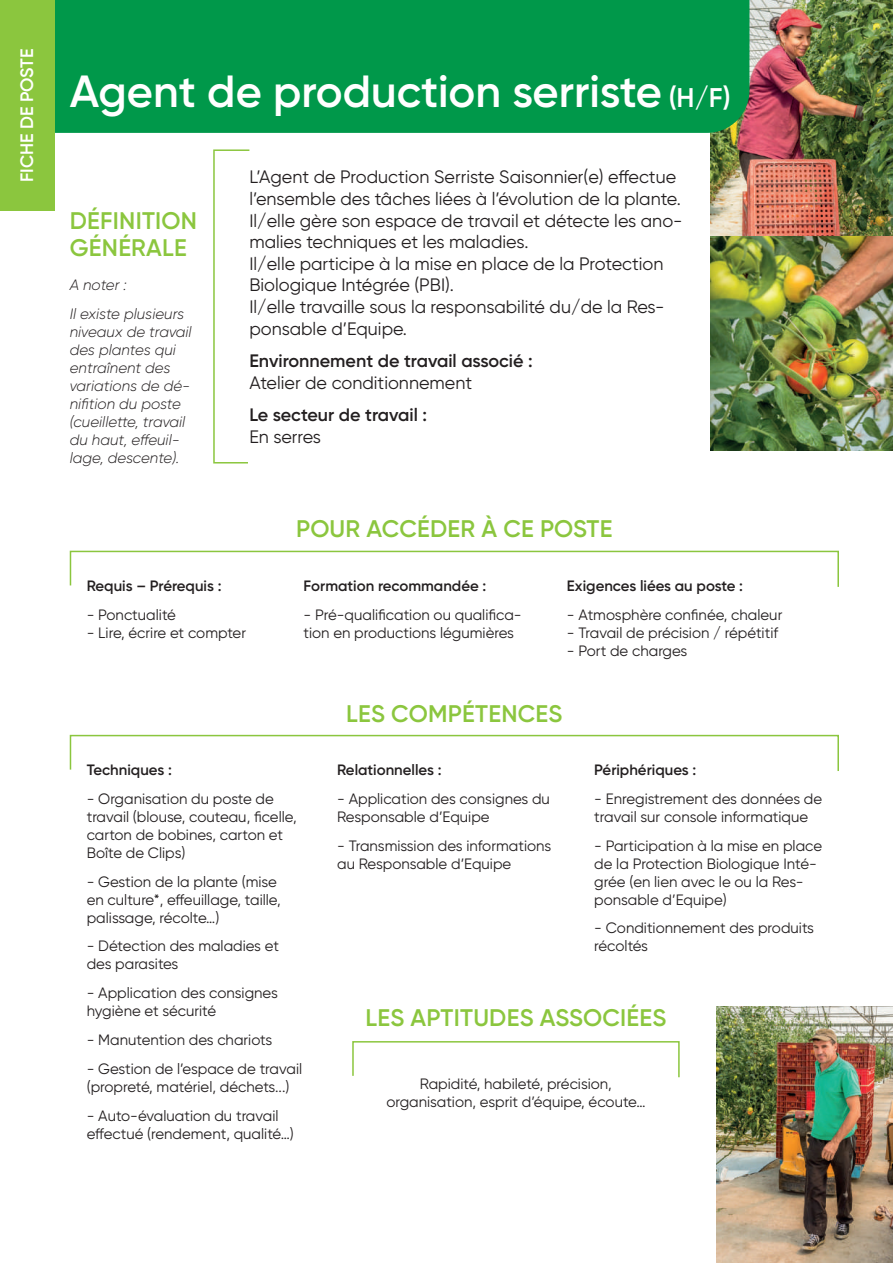
<style>
.page{position:relative;width:893px;height:1263px;background:#fff}
.page>*{position:absolute;margin:0;border:0;box-sizing:border-box;transform-origin:0 0}
.t1{font:600 45px "Gilroy";color:#fff}
.t2{font:600 24px/27px "Gilroy";letter-spacing:.01em;color:#8bc63e}
.t3{font:18px/21.6px "Gilroy";color:#231f20}
.t4{font:600 18px "Gilroy";color:#231f20}
.t5{font:600 18px "Gilroy";color:#fff}
.t6{font:15px/18px "Gilroy";color:#231f20}
.t7{font:italic 300 15px/18px "Gilroy";color:#231f20}
.t8{font:600 15px "Gilroy";color:#231f20}
.s1{font-size:27px}
</style>
<div class="page">
<img style="left:710px;top:0;width:183px;height:236px">
<div style="left:54px;top:0;width:695px;height:133px;background:#00984a"></div>
<div style="left:0;top:0;width:54px;height:210px;background:#8bc63e"></div>
<svg style="left:213px;top:149px;width:37px;height:315px"></svg>
<svg style="left:69px;top:550px;width:770px;height:37px"></svg>
<svg style="left:69px;top:734px;width:770px;height:37px"></svg>
<img style="left:710px;top:236px;width:183px;height:215px">
<img style="left:716px;top:1006px;width:177px;height:257px">
<svg style="left:352px;top:1041px;width:328px;height:37px"></svg>
<p class="t5" style="left:16px;top:182px;width:135px;rotate:-90deg">FICHE DE POSTE</p>
<h1 class="t1" style="left:70px;top:63px;width:662px">Agent de production serriste <span class="s1">(H/F)</span></h1>
<h2 class="t2" style="left:70px;top:207px;width:129px">DÉFINITION<br>GÉNÉRALE</h2>
<p class="t7" style="left:70px;top:270px;width:116px;line-height:28.8px">A noter :<br>Il existe plusieurs</p>
<p class="t7" style="left:70px;top:322px;width:123px">niveaux de travail des plantes qui entraînent des variations de dé&shy;nifition du poste (cueillette, travail du haut, effeuil&shy;lage, descente).</p>
<p class="t3" style="left:249px;top:166px;width:435px">L’Agent de Production Serriste Saisonnier(e) effectue l’ensemble des tâches liées à l’évolution de la plante.<br>Il/elle gère son espace de travail et détecte les ano&shy;malies techniques et les maladies.<br>Il/elle participe à la mise en place de la Protection Biologique Intégrée (PBI).<br>Il/elle travaille sous la responsabilité du/de la Res&shy;ponsable d’Equipe.</p>
<p class="t4" style="left:249px;top:349px;width:285px">Environnement de travail associé :</p>
<p class="t3" style="left:249px;top:371px;width:224px">Atelier de conditionnement</p>
<p class="t4" style="left:249px;top:403px;width:179px">Le secteur de travail :</p>
<p class="t3" style="left:249px;top:425px;width:73px">En serres</p>
<h2 class="t2" style="left:296px;top:515px;width:318px">POUR ACCÉDER À CE POSTE</h2>
<p class="t8" style="left:87px;top:576px;width:136px">Requis – Prérequis :</p>
<p class="t6" style="left:87px;top:605px;width:91px">- Ponctualité</p>
<p class="t6" style="left:87px;top:623px;width:161px">- Lire, écrire et compter</p>
<p class="t8" style="left:303px;top:576px;width:184px">Formation recommandée :</p>
<p class="t6" style="left:303px;top:605px;width:220px">- Pré-qualification ou qualifica&shy;tion en productions légumières</p>
<p class="t8" style="left:567px;top:576px;width:178px">Exigences liées au poste :</p>
<p class="t6" style="left:567px;top:605px;width:217px">- Atmosphère confinée, chaleur</p>
<p class="t6" style="left:567px;top:623px;width:213px">- Travail de précision / répétitif</p>
<p class="t6" style="left:567px;top:641px;width:122px">- Port de charges</p>
<h2 class="t2" style="left:346px;top:699px;width:218px">LES COMPÉTENCES</h2>
<p class="t8" style="left:87px;top:760px;width:87px">Techniques :</p>
<p class="t6" style="left:87px;top:789px;width:211px">- Organisation du poste de travail (blouse, couteau, ficelle, carton de bobines, carton et<br>Boîte de Clips)</p>
<p class="t6" style="left:87px;top:872px;width:195px">- Gestion de la plante (mise en culture*, effeuillage, taille, palissage, récolte…)</p>
<p class="t6" style="left:87px;top:937px;width:194px">- Détection des maladies et des parasites</p>
<p class="t6" style="left:87px;top:984px;width:193px">- Application des consignes hygiène et sécurité</p>
<p class="t6" style="left:87px;top:1030px;width:187px">- Manutention des chariots</p>
<p class="t6" style="left:87px;top:1059px;width:217px">- Gestion de l’espace de travail (propreté, matériel, déchets...)</p>
<p class="t6" style="left:87px;top:1106px;width:209px">- Auto-évaluation du travail effectué (rendement, qualité…)</p>
<p class="t8" style="left:337px;top:760px;width:106px">Relationnelles :</p>
<p class="t6" style="left:337px;top:789px;width:214px">- Application des consignes du<br>Responsable d’Equipe</p>
<p class="t6" style="left:337px;top:836px;width:216px">- Transmission des informations au Responsable d’Equipe</p>
<p class="t8" style="left:594px;top:760px;width:103px">Périphériques :</p>
<p class="t6" style="left:594px;top:789px;width:229px">- Enregistrement des données de travail sur console informatique</p>
<p class="t6" style="left:594px;top:836px;width:229px">- Participation à la mise en place de la Protection Biologique Inté&shy;grée (en lien avec le ou la Res&shy;ponsable d’Equipe)</p>
<p class="t6" style="left:594px;top:919px;width:221px">- Conditionnement des produits récoltés</p>
<h2 class="t2" style="left:366px;top:1003px;width:302px">LES APTITUDES ASSOCIÉES</h2>
<p class="t6" style="left:386px;top:1074px;width:261px;text-align:center">Rapidité, habileté, précision, organisation, esprit d’équipe, écoute…</p>
</div>
